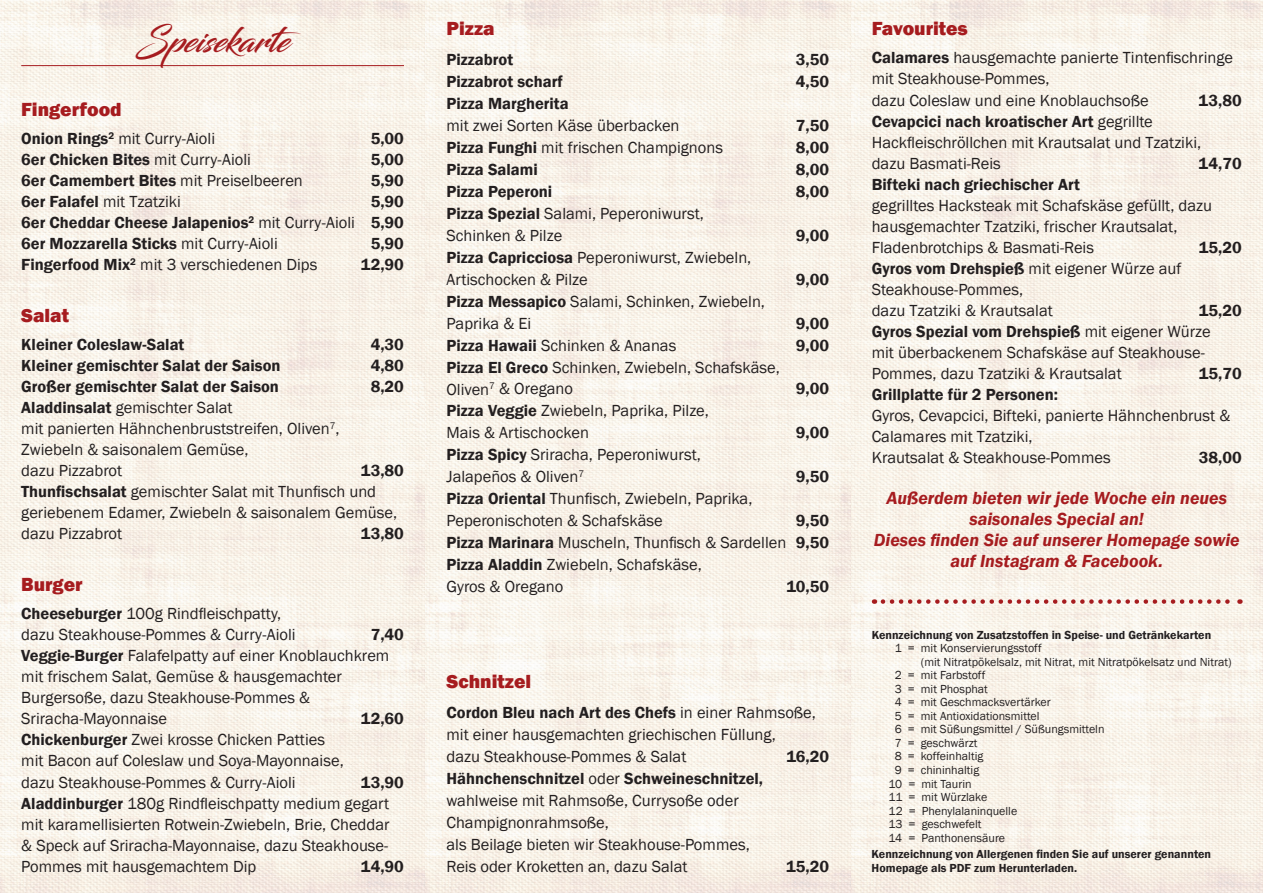
<style>
.page{position:relative;width:1263px;height:893px;background:#fff}
.page>*{position:absolute;margin:0;border:0;box-sizing:border-box;transform-origin:0 0}
.t1{font:34.5px "Blacksword";color:#a61c1f}
.t2{font:800 19.5px "Franklin Gothic";color:#a61c1f}
.t3{font:italic 600 18px/21px "Franklin Gothic";color:#a61c1f;text-align:center}
.t4{font:16.5px/21px "Franklin Gothic";color:#231f20}
.t5{font:600 16.5px/21px "Franklin Gothic";color:#231f20;text-align:justify}
.t6{font:12px "Franklin Gothic";color:#231f20}
.t7{font:600 12px/13.5px "Franklin Gothic";color:#231f20}
.s1{font-weight:600}
.s2{font-weight:400}
</style>
<div class="page">
<img style="left:0;top:0;width:1263px;height:893px">
<hr style="left:21px;top:65px;width:383px;height:1px;background:#a61c1f">
<svg style="left:883px;top:599px;width:357px;height:5px"></svg>
<h1 class="t1" style="left:136px;top:20px;width:168px">Speisekarte</h1>
<p class="t2" style="left:21px;top:96px;width:102px">Fingerfood</p>
<p class="t4" style="left:21px;top:129px;width:195px"><span class="s1">Onion Rings</span><sup>2</sup> mit Curry-Aioli</p>
<p class="t5" style="left:371px;top:128px;width:35px">5,00</p>
<p class="t5" style="left:21px;top:149px;width:231px">6er Chicken Bites <span class="s2">mit Curry-Aioli</span></p>
<p class="t5" style="left:371px;top:149px;width:35px">5,00</p>
<p class="t5" style="left:21px;top:170px;width:283px">6er Camembert Bites <span class="s2">mit Preiselbeeren</span></p>
<p class="t5" style="left:371px;top:170px;width:35px">5,90</p>
<p class="t4" style="left:21px;top:192px;width:161px"><span class="s1">6er Falafel</span> mit Tzatziki</p>
<p class="t5" style="left:21px;top:191px;width:384px;text-indent:349px">5,90<br>6er Cheddar Cheese Jalapenios<sup>2</sup> <span class="s2">mit Curry-Aioli</span> 5,90<br>6er Mozzarella Sticks <span class="s2">mit Curry-Aioli</span></p>
<p class="t5" style="left:371px;top:234px;width:35px">5,90</p>
<p class="t4" style="left:21px;top:255px;width:298px"><span class="s1">Fingerfood Mix</span><sup>2</sup> mit 3 verschiedenen Dips</p>
<p class="t5" style="left:361px;top:255px;width:45px">12,90</p>
<p class="t2" style="left:21px;top:302px;width:49px">Salat</p>
<p class="t5" style="left:21px;top:334px;width:165px">Kleiner Coleslaw-Salat</p>
<p class="t5" style="left:371px;top:334px;width:35px">4,30</p>
<p class="t5" style="left:21px;top:355px;width:261px">Kleiner gemischter Salat der Saison</p>
<p class="t5" style="left:371px;top:355px;width:35px">4,80</p>
<p class="t5" style="left:21px;top:376px;width:259px">Großer gemischter Salat der Saison</p>
<p class="t5" style="left:371px;top:376px;width:35px">8,20</p>
<p class="t4" style="left:21px;top:398px;width:320px"><span class="s1">Aladdinsalat</span> gemischter Salat<br>mit panierten Hähnchenbruststreifen, Oliven<sup>7</sup>,<br>Zwiebeln &amp; saisonalem Gemüse,<br>dazu Pizzabrot</p>
<p class="t4" style="left:21px;top:461px;width:384px;text-indent:339px"><span class="s1">13,80<br>Thunfischsalat</span> gemischter Salat mit Thunfisch und geriebenem Edamer, Zwiebeln &amp; saisonalem Gemüse, dazu Pizzabrot</p>
<p class="t5" style="left:361px;top:524px;width:45px">13,80</p>
<p class="t2" style="left:21px;top:571px;width:63px">Burger</p>
<p class="t4" style="left:21px;top:604px;width:276px"><span class="s1">Cheeseburger</span> 100g Rindfleischpatty, dazu Steakhouse-Pommes &amp; Curry-Aioli</p>
<p class="t4" style="left:21px;top:625px;width:384px;text-indent:349px"><span class="s1">7,40<br>Veggie-Burger</span> Falafelpatty auf einer Knoblauchkrem mit frischem Salat, Gemüse &amp; hausgemachter<br>Burgersoße, dazu Steakhouse-Pommes &amp;<br>Sriracha-Mayonnaise</p>
<p class="t5" style="left:361px;top:709px;width:45px">12,60</p>
<p class="t4" style="left:21px;top:730px;width:324px"><span class="s1">Chickenburger</span> Zwei krosse Chicken Patties mit Bacon auf Coleslaw und Soya-Mayonnaise, dazu Steakhouse-Pommes &amp; Curry-Aioli</p>
<p class="t4" style="left:21px;top:772px;width:384px;text-indent:339px"><span class="s1">13,90<br>Aladdinburger</span> 180g Rindfleischpatty medium gegart mit karamellisierten Rotwein-Zwiebeln, Brie, Cheddar &amp; Speck auf Sriracha-Mayonnaise, dazu Steakhouse-Pommes mit hausgemachtem Dip</p>
<p class="t5" style="left:361px;top:856px;width:45px">14,90</p>
<p class="t2" style="left:446px;top:16px;width:50px">Pizza</p>
<p class="t5" style="left:446px;top:49px;width:68px">Pizzabrot</p>
<p class="t5" style="left:796px;top:49px;width:35px">3,50</p>
<p class="t5" style="left:446px;top:71px;width:118px">Pizzabrot scharf</p>
<p class="t5" style="left:796px;top:71px;width:35px">4,50</p>
<p class="t5" style="left:446px;top:93px;width:124px">Pizza Margherita</p>
<p class="t4" style="left:446px;top:115px;width:235px">mit zwei Sorten Käse überbacken</p>
<p class="t5" style="left:796px;top:115px;width:35px">7,50</p>
<p class="t4" style="left:446px;top:137px;width:278px"><span class="s1">Pizza Funghi</span> mit frischen Champignons</p>
<p class="t5" style="left:796px;top:137px;width:35px">8,00</p>
<p class="t5" style="left:446px;top:159px;width:93px">Pizza Salami</p>
<p class="t5" style="left:796px;top:159px;width:35px">8,00</p>
<p class="t5" style="left:446px;top:181px;width:107px">Pizza Peperoni</p>
<p class="t5" style="left:796px;top:181px;width:35px">8,00</p>
<p class="t4" style="left:446px;top:203px;width:259px;line-height:21.9px"><span class="s1">Pizza Spezial</span> Salami, Peperoniwurst,<br>Schinken &amp; Pilze</p>
<p class="t5" style="left:796px;top:225px;width:35px">9,00</p>
<p class="t4" style="left:446px;top:247px;width:306px;line-height:21.9px"><span class="s1">Pizza Capricciosa</span> Peperoniwurst, Zwiebeln,<br>Artischocken &amp; Pilze</p>
<p class="t4" style="left:446px;top:291px;width:320px;line-height:21.9px"><span class="s1">Pizza Messapico</span> Salami, Schinken, Zwiebeln,<br>Paprika &amp; Ei</p>
<p class="t5" style="left:796px;top:269px;width:35px">9,00</p>
<p class="t5" style="left:796px;top:313px;width:35px">9,00</p>
<p class="t4" style="left:446px;top:335px;width:231px"><span class="s1">Pizza Hawaii</span> Schinken &amp; Ananas</p>
<p class="t5" style="left:796px;top:335px;width:35px">9,00</p>
<p class="t4" style="left:446px;top:356px;width:335px;line-height:21.9px"><span class="s1">Pizza El Greco</span> Schinken, Zwiebeln, Schafskäse,<br>Oliven<sup>7</sup> &amp; Oregano</p>
<p class="t5" style="left:796px;top:379px;width:35px">9,00</p>
<p class="t4" style="left:446px;top:400px;width:264px;line-height:21.9px"><span class="s1">Pizza Veggie</span> Zwiebeln, Paprika, Pilze,<br>Mais &amp; Artischocken</p>
<p class="t4" style="left:446px;top:444px;width:256px;line-height:21.9px"><span class="s1">Pizza Spicy</span> Sriracha, Peperoniwurst,<br>Jalapeños &amp; Oliven<sup>7</sup></p>
<p class="t5" style="left:796px;top:422px;width:35px">9,00</p>
<p class="t5" style="left:796px;top:466px;width:35px">9,50</p>
<p class="t4" style="left:446px;top:488px;width:307px;line-height:21.9px"><span class="s1">Pizza Oriental</span> Thunfisch, Zwiebeln, Paprika,<br>Peperonischoten &amp; Schafskäse</p>
<p class="t4" style="left:446px;top:510px;width:384px;line-height:21.9px;text-indent:349px"><span class="s1">9,50<br>Pizza Marinara</span> Muscheln, Thunfisch &amp; Sardellen <span class="s1">9,50<br>Pizza Aladdin</span> Zwiebeln, Schafskäse,<br>Gyros &amp; Oregano</p>
<p class="t5" style="left:786px;top:576px;width:44px">10,50</p>
<p class="t2" style="left:446px;top:669px;width:86px">Schnitzel</p>
<p class="t4" style="left:446px;top:702px;width:371px;line-height:21.9px"><span class="s1">Cordon Bleu nach Art des Chefs</span> in einer Rahmsoße, mit einer hausgemachten griechischen Füllung,<br>dazu Steakhouse-Pommes &amp; Salat</p>
<p class="t5" style="left:786px;top:746px;width:44px">16,20</p>
<p class="t4" style="left:446px;top:768px;width:318px;line-height:21.9px"><span class="s1">Hähnchenschnitzel</span> oder <span class="s1">Schweineschnitzel, </span>wahlweise mit Rahmsoße, Currysoße oder Champignonrahmsoße,<br>als Beilage bieten wir Steakhouse-Pommes, Reis oder Kroketten an, dazu Salat</p>
<p class="t5" style="left:786px;top:856px;width:45px">15,20</p>
<p class="t2" style="left:872px;top:16px;width:98px">Favourites</p>
<p class="t4" style="left:872px;top:48px;width:363px"><span class="s1">Calamares</span> hausgemachte panierte Tintenfischringe mit Steakhouse-Pommes,<br>dazu Coleslaw und eine Knoblauchsoße</p>
<p class="t5" style="left:1198px;top:90px;width:45px">13,80</p>
<p class="t4" style="left:872px;top:111px;width:331px"><span class="s1">Cevapcici nach kroatischer Art</span> gegrillte<br>Hackfleischröllchen mit Krautsalat und Tzatziki, dazu Basmati-Reis</p>
<p class="t5" style="left:1198px;top:153px;width:45px">14,70</p>
<p class="t5" style="left:872px;top:174px;width:210px">Bifteki nach griechischer Art</p>
<p class="t4" style="left:872px;top:195px;width:342px">gegrilltes Hacksteak mit Schafskäse gefüllt, dazu hausgemachter Tzatziki, frischer Krautsalat,<br>Fladenbrotchips &amp; Basmati-Reis</p>
<p class="t5" style="left:1199px;top:237px;width:45px">15,20</p>
<p class="t4" style="left:872px;top:258px;width:311px"><span class="s1">Gyros vom Drehspieß</span> mit eigener Würze auf<br>Steakhouse-Pommes,<br>dazu Tzatziki &amp; Krautsalat</p>
<p class="t4" style="left:872px;top:300px;width:371px;text-indent:327px"><span class="s1">15,20<br>Gyros Spezial vom Drehspieß</span> mit eigener Würze<br>mit überbackenem Schafskäse auf Steakhouse-Pommes, dazu Tzatziki &amp; Krautsalat</p>
<p class="t5" style="left:1199px;top:363px;width:45px">15,70</p>
<p class="t5" style="left:872px;top:384px;width:188px">Grillplatte für 2 Personen:</p>
<p class="t4" style="left:872px;top:405px;width:360px">Gyros, Cevapcici, Bifteki, panierte Hähnchenbrust &amp;<br>Calamares mit Tzatziki,<br>Krautsalat &amp; Steakhouse-Pommes</p>
<p class="t5" style="left:1199px;top:447px;width:44px">38,00</p>
<p class="t3" style="left:874px;top:487px;width:367px">Außerdem bieten wir jede Woche ein neues saisonales Special an!<br>Dieses finden Sie auf unserer Homepage sowie auf Instagram &amp; Facebook.</p>
<p class="t7" style="left:872px;top:628px;width:341px">Kennzeichnung von Zusatzstoffen in Speise- und Getränkekarten</p>
<p class="t6" style="left:895px;top:641px;width:148px">1 = mit Konservierungsstoff</p>
<p class="t6" style="left:921px;top:654px;width:312px">(mit Nitratpökelsalz, mit Nitrat, mit Nitratpökelsatz und Nitrat)</p>
<p class="t6" style="left:895px;top:668px;width:92px">2 = mit Farbstoff</p>
<p class="t6" style="left:895px;top:681px;width:95px">3 = mit Phosphat</p>
<p class="t6" style="left:895px;top:695px;width:157px">4 = mit Geschmacksvertärker</p>
<p class="t6" style="left:895px;top:708px;width:146px">5 = mit Antioxidationsmittel</p>
<p class="t6" style="left:895px;top:722px;width:211px">6 = mit Süßungsmittel / Süßungsmitteln</p>
<p class="t6" style="left:895px;top:735px;width:84px">7 = geschwärzt</p>
<p class="t6" style="left:895px;top:749px;width:90px">8 = koffeinhaltig</p>
<p class="t6" style="left:895px;top:762px;width:86px">9 = chininhaltig</p>
<p class="t6" style="left:889px;top:776px;width:85px">10 = mit Taurin</p>
<p class="t6" style="left:889px;top:790px;width:100px">11 = mit Würzlake</p>
<p class="t6" style="left:889px;top:803px;width:130px">12 = Phenylalaninquelle</p>
<p class="t6" style="left:889px;top:817px;width:94px">13 = geschwefelt</p>
<p class="t6" style="left:889px;top:830px;width:118px">14 = Panthonensäure</p>
<p class="t7" style="left:872px;top:847px;width:341px">Kennzeichnung von Allergenen finden Sie auf unserer genannten<br>Homepage als PDF zum Herunterladen.</p>
</div>
